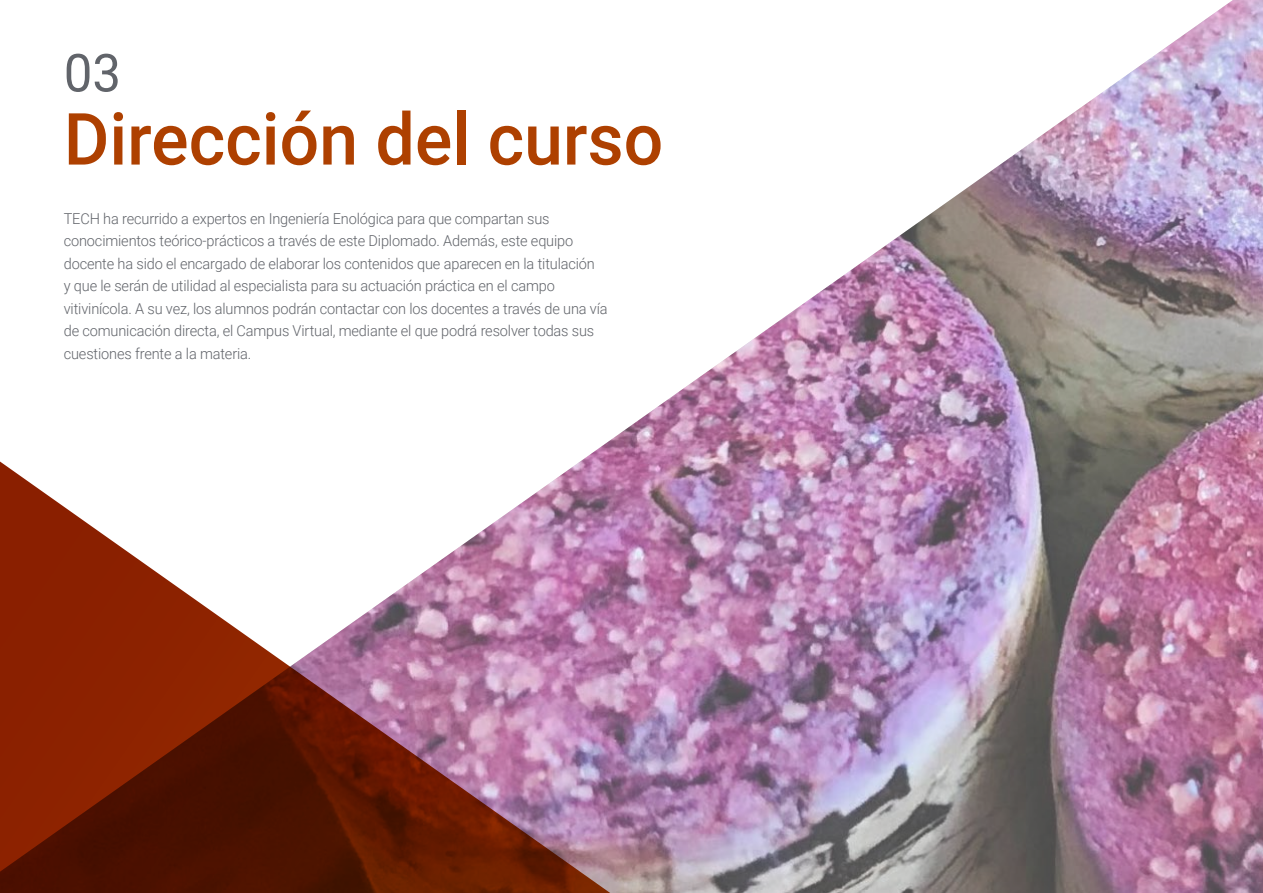
<style>
.page{position:relative;width:1263px;height:893px;background:#fff}
.page>*{position:absolute;margin:0;border:0;box-sizing:border-box;transform-origin:0 0}
.t1{font:500 72px "Roboto";color:#ae4000}
.t2{font:52.5px "Roboto";color:#61646a}
.t3{font:300 15px/22.5px "Roboto";letter-spacing:-.01em;color:#61646a}
</style>
<div class="page">
<img style="left:602px;top:0;width:661px;height:893px">
<svg style="left:0;top:446px;width:640px;height:447px"></svg>
<h2 class="t2" style="left:64px;top:36px;width:59px">03</h2>
<h1 class="t1" style="left:64px;top:89px;width:601px">Dirección del curso</h1>
<p class="t3" style="left:64px;top:207px;width:545px">TECH ha recurrido a expertos en Ingeniería Enológica para que compartan sus conocimientos teórico-prácticos a través de este Diplomado. Además, este equipo docente ha sido el encargado de elaborar los contenidos que aparecen en la titulación<br>y que le serán de utilidad al especialista para su actuación práctica en el campo vitivinícola. A su vez, los alumnos podrán contactar con los docentes a través de una vía de comunicación directa, el Campus Virtual, mediante el que podrá resolver todas sus cuestiones frente a la materia.</p>
</div>
